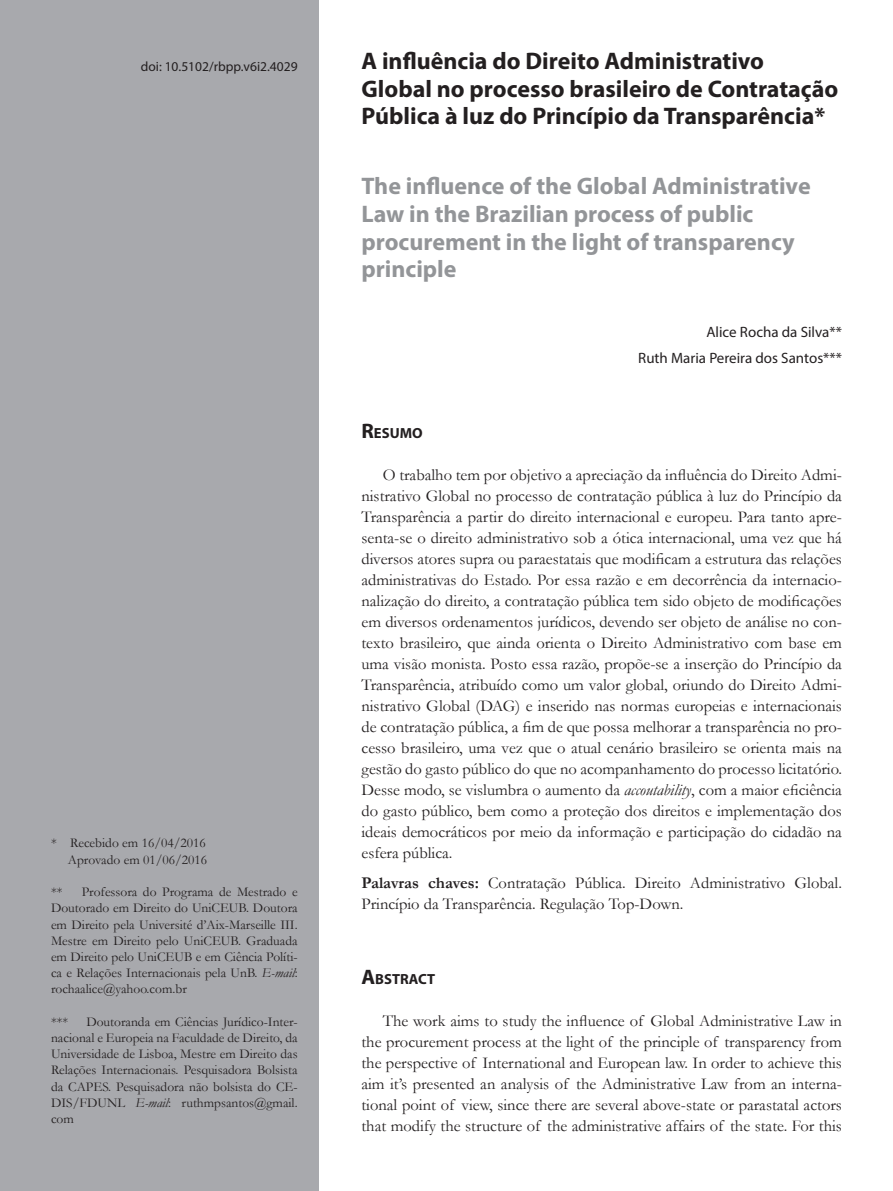
<style>
.page{position:relative;width:893px;height:1191px;background:#fff}
.page>*{position:absolute;margin:0;border:0;box-sizing:border-box;transform-origin:0 0}
.Tit2{font:700 24px/27.6px "Myriad Pro";color:#939598}
.Tit{font:700 24px/27.6px "Myriad Pro";color:#231f20}
.texto{font:16.5px/21px "Garamond";color:#231f20;text-align:justify}
.text_sem_recuo{font:16.5px/21px "Garamond";color:#231f20}
.Myriad_10{font:15px "Myriad Pro";color:#231f20}
.Subt{font:700 14.7px "Myriad Pro";color:#231f20}
.rodape{font:13.5px/16.2px "Garamond";color:#231f20;text-align:justify}
.Doi{font:13.5px "Myriad Pro";color:#231f20}
.s1{font-style:italic}
.s2{font-size:21px}
.s3{font-weight:700}
</style>
<div class="page">
<div style="left:0;top:0;width:319px;height:1191px;background:#a8a9ad"></div>
<p class="Doi" style="left:141px;top:58px;width:158px">doi: 10.5102/rbpp.v6i2.4029</p>
<p class="Tit" style="left:361px;top:46px;width:478px">A influência do Direito Administrativo<br>Global no processo brasileiro de Contratação<br>Pública à luz do Princípio da Transparência*</p>
<p class="Tit2" style="left:361px;top:172px;width:451px">The influence of the Global Administrative Law in the Brazilian process of public procurement in the light of transparency principle</p>
<p class="rodape" style="left:51px;top:834px;width:156px">* Recebido em 16/04/2016</p>
<p class="rodape" style="left:68px;top:851px;width:141px">Aprovado em 01/06/2016</p>
<p class="rodape" style="left:51px;top:883px;width:13px">**</p>
<p class="rodape" style="left:51px;top:883px;width:248px;text-indent:31px">Professora do Programa de Mestrado e Doutorado em Direito do UniCEUB. Doutora em Direito pela Université d’Aix-Marseille III.<br>Mestre em Direito pelo UniCEUB. Graduada em Direito pelo UniCEUB e em Ciência Políti&shy;ca e Relações Internacionais pela UnB. <span class="s1">E-mail</span>: rochaalice@yahoo.com.br</p>
<p class="rodape" style="left:51px;top:1013px;width:19px">***</p>
<p class="rodape" style="left:51px;top:1013px;width:248px;text-indent:35px">Doutoranda em Ciências Jurídico-Inter&shy;nacional e Europeia na Faculdade de Direito, da Universidade de Lisboa, Mestre em Direito das Relações Internacionais. Pesquisadora Bolsista da CAPES. Pesquisadora não bolsista do CE-DIS/FDUNL <span class="s1">E-mail</span>: ruthmpsantos@gmail. com</p>
<p class="Myriad_10" style="left:706px;top:323px;width:137px">Alice Rocha da Silva**</p>
<p class="Myriad_10" style="left:638px;top:348px;width:205px">Ruth Maria Pereira dos Santos***</p>
<p class="Subt" style="left:361px;top:423px;width:63px"><span class="s2">R</span>ESUMO</p>
<p class="texto" style="left:361px;top:464px;width:482px;text-indent:21px">O trabalho tem por objetivo a apreciação da influência do Direito Admi&shy;nistrativo Global no processo de contratação pública à luz do Princípio da Transparência a partir do direito internacional e europeu. Para tanto apre&shy;senta-se o direito administrativo sob a ótica internacional, uma vez que há diversos atores supra ou paraestatais que modificam a estrutura das relações administrativas do Estado. Por essa razão e em decorrência da internacio&shy;nalização do direito, a contratação pública tem sido objeto de modificações em diversos ordenamentos jurídicos, devendo ser objeto de análise no con&shy;texto brasileiro, que ainda orienta o Direito Administrativo com base em uma visão monista. Posto essa razão, propõe-se a inserção do Princípio da Transparência, atribuído como um valor global, oriundo do Direito Admi&shy;nistrativo Global (DAG) e inserido nas normas europeias e internacionais de contratação pública, a fim de que possa melhorar a transparência no pro&shy;cesso brasileiro, uma vez que o atual cenário brasileiro se orienta mais na gestão do gasto público do que no acompanhamento do processo licitatório.<br>Desse modo, se vislumbra o aumento da <span class="s1">accoutability</span>, com a maior eficiência do gasto público, bem como a proteção dos direitos e implementação dos ideais democráticos por meio da informação e participação do cidadão na esfera pública.</p>
<p class="text_sem_recuo" style="left:361px;top:872px;width:482px"><span class="s3">Palavras chaves:</span> Contratação Pública. Direito Administrativo Global.<br>Princípio da Transparência. Regulação Top-Down.</p>
<p class="Subt" style="left:361px;top:969px;width:75px"><span class="s2">A</span>BSTRACT</p>
<p class="texto" style="left:361px;top:1010px;width:482px;text-indent:21px">The work aims to study the influence of Global Administrative Law in the procurement process at the light of the principle of transparency from the perspective of International and European law. In order to achieve this aim it’s presented an analysis of the Administrative Law from an interna&shy;tional point of view, since there are several above-state or parastatal actors that modify the structure of the administrative affairs of the state. For this</p>
</div>
